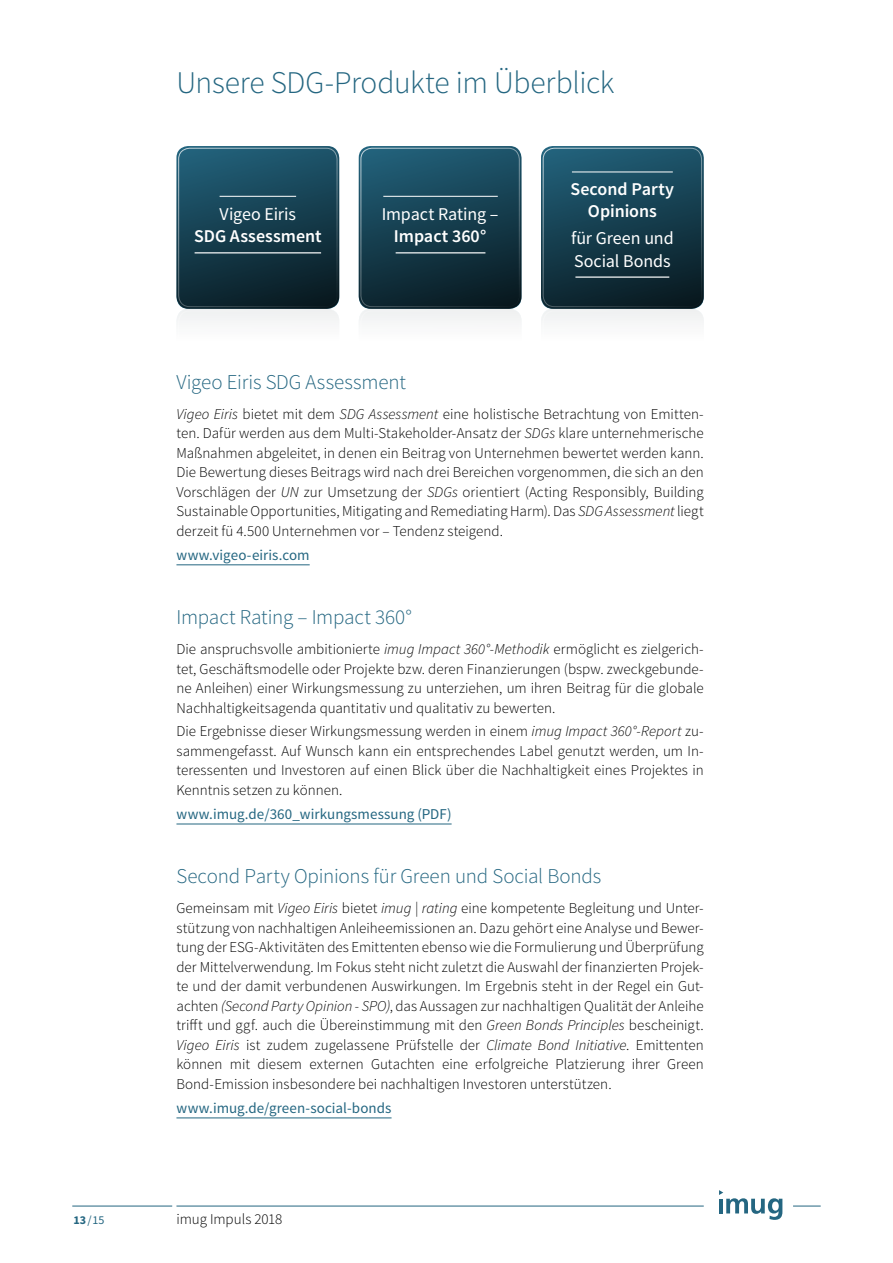
<style>
.page{position:relative;width:893px;height:1263px;background:#fff}
.page>*{position:absolute;margin:0;border:0;box-sizing:border-box;transform-origin:0 0}
.t1{font:300 31.5px "Source Sans Pro";letter-spacing:-.015em;color:#246681}
.t2{font:300 21px "Source Sans Pro";letter-spacing:-.01em;color:#246681}
.t3{font:18px/22.5px "Source Sans Pro";letter-spacing:-.005em;color:#fff}
.t4{font:600 18px/22.5px "Source Sans Pro";color:#fff;text-align:center}
.t5{font:300 15px/19.5px "Source Sans Pro";color:#000;text-align:justify}
.t6{font:15px "Source Sans Pro";letter-spacing:.005em;color:#246681}
.t7{font:12px "Source Sans Pro";color:#246681}
.s1{font-style:italic}
.s2{font-weight:700}
</style>
<div class="page">
<svg style="left:719px;top:1190px;width:63px;height:30px"></svg>
<hr style="left:176px;top:1206px;width:528px;height:1px;background:#246681">
<hr style="left:72px;top:1206px;width:100px;height:1px;background:#246681">
<svg style="left:793px;top:1206px;width:28px;height:1px"></svg>
<div style="left:176px;top:146px;width:163px;height:163px;background:linear-gradient(to bottom,#215d76,#0a1d25);border-radius:13px"></div>
<div style="left:359px;top:146px;width:162px;height:163px;background:linear-gradient(to bottom,#215d76,#0a1d25);border-radius:13px"></div>
<div style="left:541px;top:146px;width:163px;height:163px;background:linear-gradient(to bottom,#215d76,#0a1d25);border-radius:13px"></div>
<hr style="left:176px;top:564px;width:134px;height:1px;background:#246681">
<hr style="left:176px;top:824px;width:276px;height:1px;background:#246681">
<hr style="left:176px;top:1118px;width:216px;height:1px;background:#246681">
<hr style="left:383px;top:196px;width:115px;height:1px;background:#fff">
<hr style="left:396px;top:252px;width:89px;height:1px;background:#fff">
<div style="left:178px;top:148px;width:159px;height:159px;border:1px solid #fff;border-radius:11px"></div>
<div style="left:361px;top:148px;width:159px;height:159px;border:1px solid #fff;border-radius:11px"></div>
<div style="left:543px;top:148px;width:159px;height:159px;border:1px solid #fff;border-radius:11px"></div>
<div style="left:178px;top:311px;width:159px;height:159px;border:1px solid #fff;border-radius:11px"></div>
<div style="left:361px;top:311px;width:159px;height:159px;border:1px solid #fff;border-radius:11px"></div>
<div style="left:543px;top:311px;width:159px;height:159px;border:1px solid #fff;border-radius:11px"></div>
<hr style="left:220px;top:196px;width:76px;height:1px;background:#fff">
<hr style="left:195px;top:252px;width:126px;height:1px;background:#fff">
<hr style="left:572px;top:172px;width:101px;height:1px;background:#fff">
<hr style="left:575px;top:276px;width:94px;height:2px;background:#fff">
<h1 class="t1" style="left:176px;top:63px;width:439px">Unsere SDG-Produkte im Überblick</h1>
<p class="t3" style="left:220px;top:203px;width:78px">Vigeo Eiris</p>
<p class="t4" style="left:194px;top:225px;width:129px">SDG Assessment</p>
<p class="t3" style="left:382px;top:203px;width:118px">Impact Rating –</p>
<p class="t4" style="left:394px;top:225px;width:94px">Impact 360°</p>
<p class="t4" style="left:571px;top:178px;width:105px">Second Party<br>Opinions</p>
<p class="t3" style="left:571px;top:227px;width:104px">für Green und<br>Social Bonds</p>
<h2 class="t2" style="left:176px;top:369px;width:231px">Vigeo Eiris SDG Assessment</h2>
<p class="t5" style="left:176px;top:404px;width:529px"><span class="s1">Vigeo Eiris</span> bietet mit dem <span class="s1">SDG Assessment</span> eine holistische Betrachtung von Emitten&shy;ten. Dafür werden aus dem Multi-Stakeholder-Ansatz der <span class="s1">SDGs</span> klare unternehmerische Maßnahmen abgeleitet, in denen ein Beitrag von Unternehmen bewertet werden kann.<br>Die Bewertung dieses Beitrags wird nach drei Bereichen vorgenommen, die sich an den Vorschlägen der <span class="s1">UN</span> zur Umsetzung der <span class="s1">SDGs</span> orientiert (Acting Responsibly, Building Sustainable Opportunities, Mitigating and Remediating Harm). Das <span class="s1">SDG Assessment</span> liegt derzeit fü 4.500 Unternehmen vor – Tendenz steigend.</p>
<p class="t6" style="left:176px;top:545px;width:135px">www.vigeo-eiris.com</p>
<h2 class="t2" style="left:176px;top:604px;width:237px">Impact Rating – Impact 360°</h2>
<p class="t5" style="left:176px;top:640px;width:529px">Die anspruchsvolle ambitionierte <span class="s1">imug Impact 360°-Methodik</span> ermöglicht es zielgerich&shy;tet, Geschäftsmodelle oder Projekte bzw. deren Finanzierungen (bspw. zweckgebunde&shy;ne Anleihen) einer Wirkungsmessung zu unterziehen, um ihren Beitrag für die globale Nachhaltigkeitsagenda quantitativ und qualitativ zu bewerten.</p>
<p class="t5" style="left:176px;top:722px;width:529px">Die Ergebnisse dieser Wirkungsmessung werden in einem <span class="s1">imug Impact 360°-Report</span> zu&shy;sammengefasst. Auf Wunsch kann ein entsprechendes Label genutzt werden, um In&shy;teressenten und Investoren auf einen Blick über die Nachhaltigkeit eines Projektes in Kenntnis setzen zu können.</p>
<p class="t6" style="left:176px;top:804px;width:277px">www.imug.de/360_wirkungsmessung (PDF)</p>
<h2 class="t2" style="left:176px;top:863px;width:426px">Second Party Opinions für Green und Social Bonds</h2>
<p class="t5" style="left:176px;top:899px;width:529px">Gemeinsam mit <span class="s1">Vigeo Eiris</span> bietet <span class="s1">imug | rating</span> eine kompetente Begleitung und Unter&shy;stützung von nachhaltigen Anleiheemissionen an. Dazu gehört eine Analyse und Bewer&shy;tung der ESG-Aktivitäten des Emittenten ebenso wie die Formulierung und Überprüfung der Mittelverwendung. Im Fokus steht nicht zuletzt die Auswahl der finanzierten Projek&shy;te und der damit verbundenen Auswirkungen. Im Ergebnis steht in der Regel ein Gut&shy;achten <span class="s1">(Second Party Opinion - SPO)</span>, das Aussagen zur nachhaltigen Qualität der Anleihe trifft und ggf. auch die Übereinstimmung mit den <span class="s1">Green Bonds Principles</span> bescheinigt.<br><span class="s1">Vigeo Eiris</span> ist zudem zugelassene Prüfstelle der <span class="s1">Climate Bond Initiative</span>. Emittenten können mit diesem externen Gutachten eine erfolgreiche Platzierung ihrer Green Bond-Emission insbesondere bei nachhaltigen Investoren unterstützen.</p>
<p class="t6" style="left:176px;top:1098px;width:217px">www.imug.de/green-social-bonds</p>
<p class="t7" style="left:73px;top:1213px;width:33px"><span class="s2">13</span>/15</p>
<p class="t5" style="left:176px;top:1209px;width:107px">imug Impuls 2018</p>
</div>
